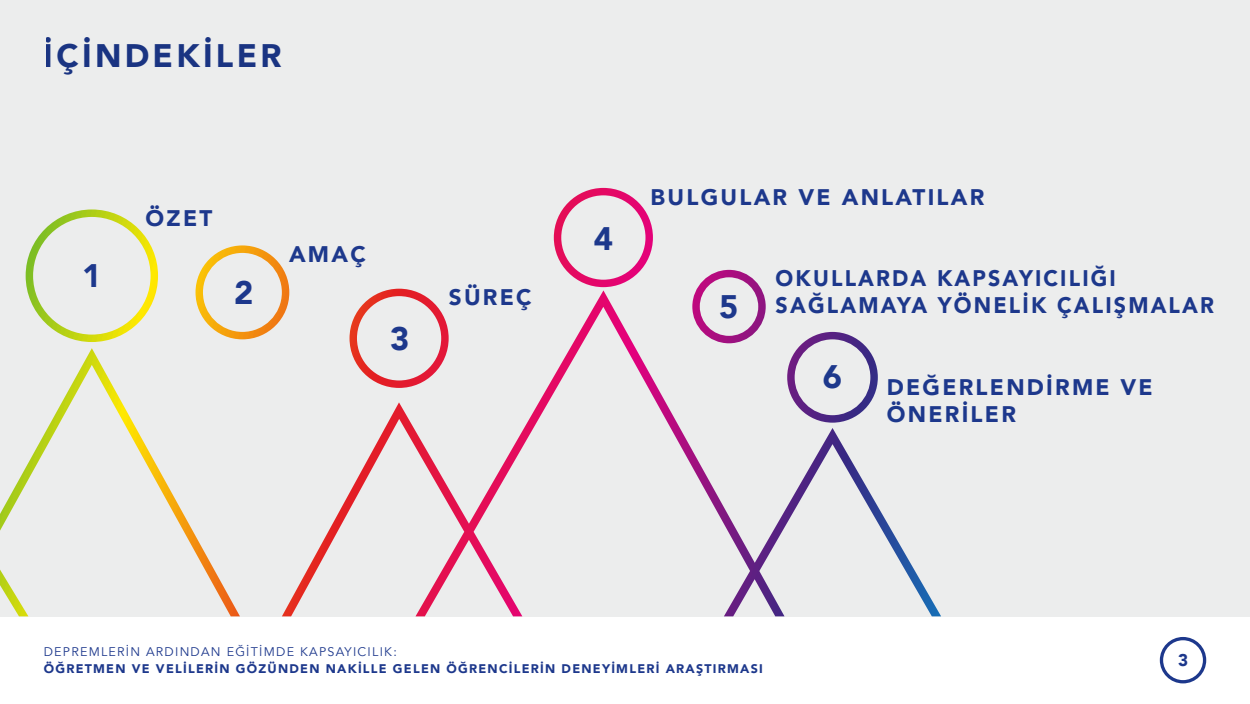
<style>
.page{position:relative;width:1250px;height:704px;background:#fff}
.page>*{position:absolute;margin:0;border:0;box-sizing:border-box;transform-origin:0 0}
.t1{font:900 32.5px "Avenir";letter-spacing:.1em;color:#1d388c}
.t2{font:900 22.5px/27px "Avenir";letter-spacing:.1em;color:#1d388c}
.t3{font:900 22.5px/27px "Avenir";letter-spacing:.1em;color:#1d388c;scale:.95 1}
.t4{font:900 16.94px "Avenir";color:#1d388c}
.t5{font:900 12.5px "Avenir";letter-spacing:.1em;color:#1d388c}
.t6{font:12.5px "Avenir";letter-spacing:.1em;color:#1d388c}
</style>
<div class="page">
<div style="left:0;top:0;width:1250px;height:616px;background:#eceded"></div>
<svg style="left:554px;top:188px;width:99px;height:99px"></svg>
<svg style="left:26px;top:209px;width:132px;height:81px"></svg>
<svg style="left:196px;top:245px;width:93px;height:45px"></svg>
<svg style="left:696px;top:270px;width:66px;height:20px"></svg>
<svg style="left:0;top:290px;width:941px;height:326px"></svg>
<svg style="left:1160px;top:637px;width:46px;height:46px"></svg>
<h1 class="t1" style="left:44px;top:28px;width:239px">İÇİNDEKİLER</h1>
<p class="t1" style="left:82px;top:248px;width:21px">1</p>
<p class="t2" style="left:146px;top:204px;width:68px">ÖZET</p>
<p class="t1" style="left:234px;top:265px;width:21px">2</p>
<p class="t2" style="left:289px;top:240px;width:78px">AMAÇ</p>
<p class="t1" style="left:390px;top:310px;width:21px">3</p>
<p class="t2" style="left:449px;top:283px;width:84px">SÜREÇ</p>
<p class="t1" style="left:594px;top:210px;width:21px">4</p>
<p class="t2" style="left:651px;top:183px;width:335px">BULGULAR VE ANLATILAR</p>
<p class="t1" style="left:719px;top:279px;width:21px">5</p>
<p class="t3" style="left:776px;top:264px;width:463px">OKULLARDA KAPSAYICILIĞI<br>SAĞLAMAYA YÖNELIK ÇALIŞMALAR</p>
<p class="t1" style="left:823px;top:349px;width:21px">6</p>
<p class="t2" style="left:887px;top:372px;width:267px">DEĞERLENDIRME VE<br>ÖNERILER</p>
<p class="t6" style="left:44px;top:644px;width:355px">DEPREMLERIN ARDINDAN EĞITIMDE KAPSAYICILIK:</p>
<p class="t5" style="left:44px;top:657px;width:721px">ÖĞRETMEN VE VELILERIN GÖZÜNDEN NAKILLE GELEN ÖĞRENCILERIN DENEYIMLERI ARAŞTIRMASI</p>
<h3 class="t4" style="left:1178px;top:645px;width:12px">3</h3>
</div>
